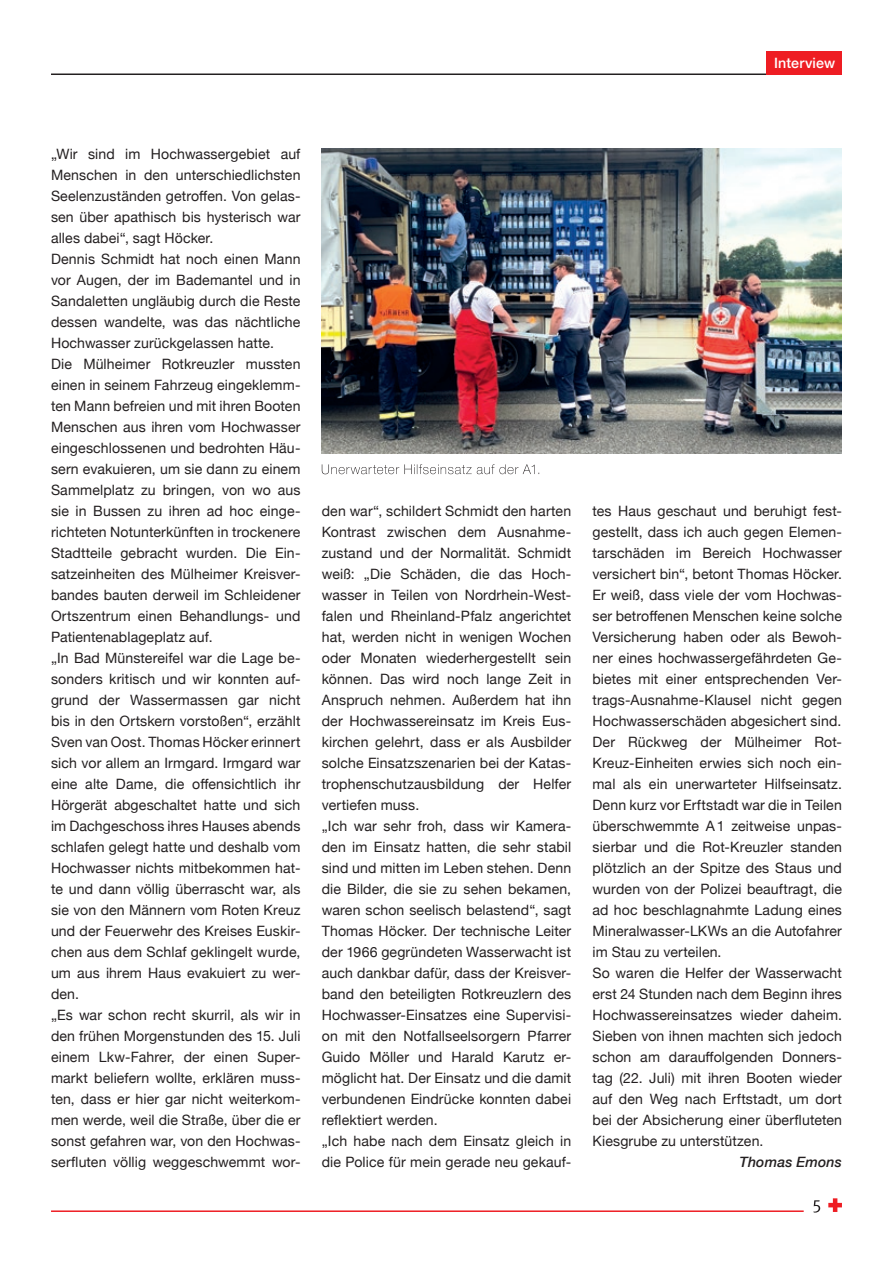
<style>
.page{position:relative;width:893px;height:1263px;background:#fff}
.page>*{position:absolute;margin:0;border:0;box-sizing:border-box;transform-origin:0 0}
.t1{font:14.25px/21px "Helvetica Neue";letter-spacing:.01em;color:#231f20}
.t2{font:italic 500 14.25px "Helvetica Neue";letter-spacing:.01em;color:#231f20}
.t3{font:500 14.25px "Helvetica Neue";letter-spacing:.01em;color:#fff}
</style>
<div class="page">
<hr style="left:51px;top:74px;width:726px;height:1px;background:#231f20">
<hr style="left:51px;top:1210px;width:753px;height:2px;background:#ee1d23">
<div style="left:766px;top:51px;width:76px;height:24px;background:#ee1d23"></div>
<svg style="left:813px;top:1200px;width:7px;height:12px"></svg>
<svg style="left:828px;top:1198px;width:14px;height:14px"></svg>
<img style="left:322px;top:149px;width:520px;height:304px">
<svg style="left:322px;top:464px;width:217px;height:10px"></svg>
<p class="t3" style="left:774px;top:52px;width:63px">Interview</p>
<p class="t1" style="left:51px;top:144px;width:251px">„Wir sind im Hochwassergebiet auf Menschen in den unterschiedlichsten Seelenzuständen getroffen. Von gelas&shy;sen über apathisch bis hysterisch war alles dabei“, sagt Höcker.<br>Dennis Schmidt hat noch einen Mann vor Augen, der im Bademantel und in Sandaletten ungläubig durch die Reste dessen wandelte, was das nächtliche Hochwasser zurückgelassen hatte.<br>Die Mülheimer Rotkreuzler mussten einen in seinem Fahrzeug eingeklemm&shy;ten Mann befreien und mit ihren Booten Menschen aus ihren vom Hochwasser eingeschlossenen und bedrohten Häu&shy;sern evakuieren, um sie dann zu einem Sammelplatz zu bringen, von wo aus sie in Bussen zu ihren ad hoc einge&shy;richteten Notunterkünften in trockenere Stadtteile gebracht wurden. Die Ein&shy;satzeinheiten des Mülheimer Kreisver&shy;bandes bauten derweil im Schleidener Ortszentrum einen Behandlungs- und Patientenablageplatz auf.<br>„In Bad Münstereifel war die Lage be&shy;sonders kritisch und wir konnten auf&shy;grund der Wassermassen gar nicht bis in den Ortskern vorstoßen“, erzählt Sven van Oost. Thomas Höcker erinnert sich vor allem an Irmgard. Irmgard war eine alte Dame, die offensichtlich ihr Hörgerät abgeschaltet hatte und sich im Dachgeschoss ihres Hauses abends schlafen gelegt hatte und deshalb vom Hochwasser nichts mitbekommen hat&shy;te und dann völlig überrascht war, als sie von den Männern vom Roten Kreuz und der Feuerwehr des Kreises Euskir&shy;chen aus dem Schlaf geklingelt wurde, um aus ihrem Haus evakuiert zu wer&shy;den.<br>„Es war schon recht skurril, als wir in den frühen Morgenstunden des 15. Juli einem Lkw-Fahrer, der einen Super&shy;markt beliefern wollte, erklären muss&shy;ten, dass er hier gar nicht weiterkom&shy;men werde, weil die Straße, über die er sonst gefahren war, von den Hochwas&shy;serfluten völlig weggeschwemmt wor-</p>
<p class="t1" style="left:322px;top:501px;width:251px">den war“, schildert Schmidt den harten Kontrast zwischen dem Ausnahme&shy;zustand und der Normalität. Schmidt weiß: „Die Schäden, die das Hoch&shy;wasser in Teilen von Nordrhein-West&shy;falen und Rheinland-Pfalz angerichtet hat, werden nicht in wenigen Wochen oder Monaten wiederhergestellt sein können. Das wird noch lange Zeit in Anspruch nehmen. Außerdem hat ihn der Hochwassereinsatz im Kreis Eus&shy;kirchen gelehrt, dass er als Ausbilder solche Einsatzszenarien bei der Katas&shy;trophenschutzausbildung der Helfer vertiefen muss.<br>„Ich war sehr froh, dass wir Kamera&shy;den im Einsatz hatten, die sehr stabil sind und mitten im Leben stehen. Denn die Bilder, die sie zu sehen bekamen, waren schon seelisch belastend“, sagt Thomas Höcker. Der technische Leiter der 1966 gegründeten Wasserwacht ist auch dankbar dafür, dass der Kreisver&shy;band den beteiligten Rotkreuzlern des Hochwasser-Einsatzes eine Supervisi&shy;on mit den Notfallseelsorgern Pfarrer Guido Möller und Harald Karutz er&shy;möglicht hat. Der Einsatz und die damit verbundenen Eindrücke konnten dabei reflektiert werden.<br>„Ich habe nach dem Einsatz gleich in die Police für mein gerade neu gekauf-</p>
<p class="t1" style="left:592px;top:501px;width:251px">tes Haus geschaut und beruhigt fest&shy;gestellt, dass ich auch gegen Elemen&shy;tarschäden im Bereich Hochwasser versichert bin“, betont Thomas Höcker.<br>Er weiß, dass viele der vom Hochwas&shy;ser betroffenen Menschen keine solche Versicherung haben oder als Bewoh&shy;ner eines hochwassergefährdeten Ge&shy;bietes mit einer entsprechenden Ver&shy;trags-Ausnahme-Klausel nicht gegen Hochwasserschäden abgesichert sind.<br>Der Rückweg der Mülheimer Rot-Kreuz-Einheiten erwies sich noch ein&shy;mal als ein unerwarteter Hilfseinsatz.<br>Denn kurz vor Erftstadt war die in Teilen überschwemmte A1 zeitweise unpas&shy;sierbar und die Rot-Kreuzler standen plötzlich an der Spitze des Staus und wurden von der Polizei beauftragt, die ad hoc beschlagnahmte Ladung eines Mineralwasser-LKWs an die Autofahrer im Stau zu verteilen.<br>So waren die Helfer der Wasserwacht erst 24 Stunden nach dem Beginn ihres Hochwassereinsatzes wieder daheim.<br>Sieben von ihnen machten sich jedoch schon am darauffolgenden Donners&shy;tag (22. Juli) mit ihren Booten wieder auf den Weg nach Erftstadt, um dort bei der Absicherung einer überfluteten Kiesgrube zu unterstützen.</p>
<p class="t2" style="left:739px;top:1150px;width:104px">Thomas Emons</p>
</div>
